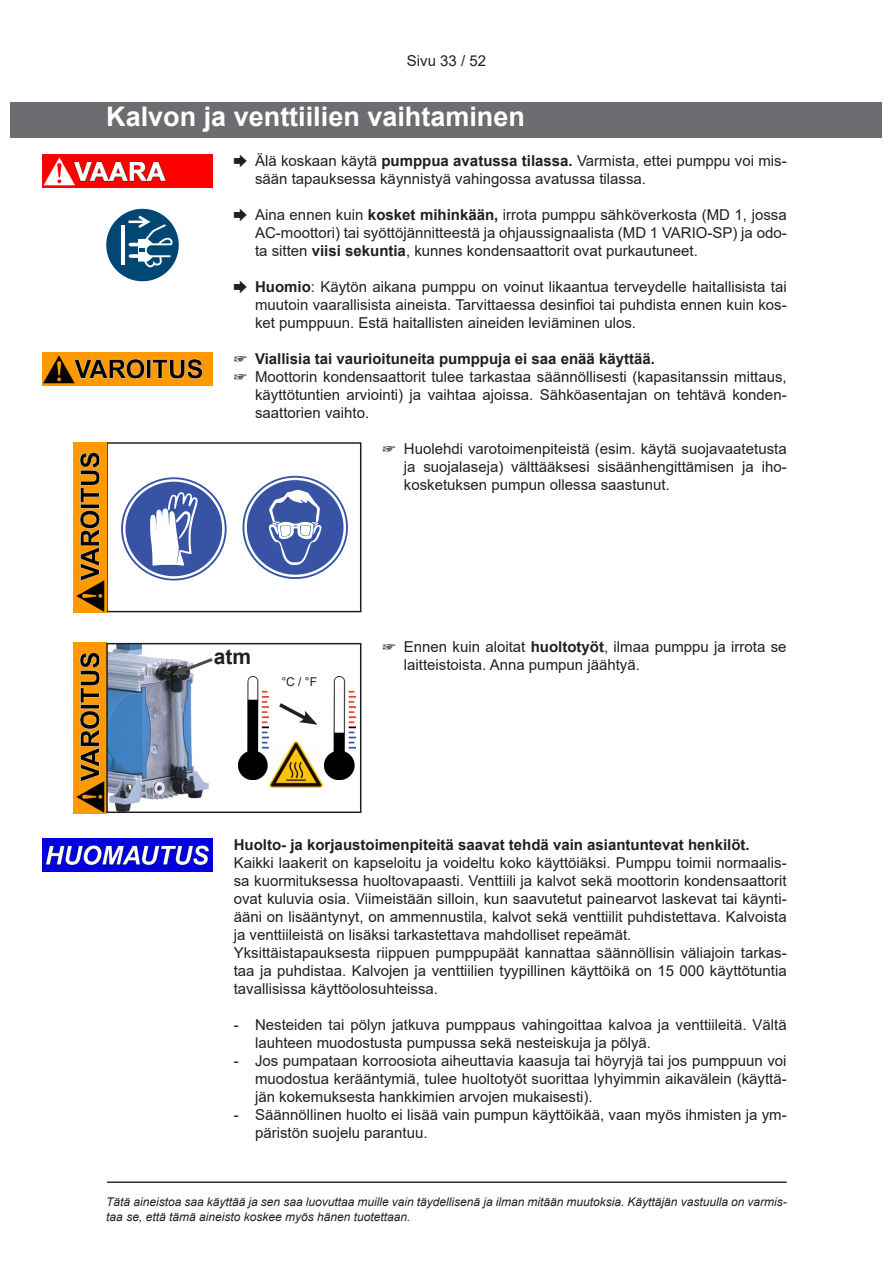
<style>
.page{position:relative;width:893px;height:1263px;background:#fff}
.page>*{position:absolute;margin:0;border:0;box-sizing:border-box;transform-origin:0 0}
.t1{font:700 27px "Arial";color:#fff}
.t2{font:700 21px "Arial";color:#231f20}
.t3{font:15px/18px "Arial";color:#231f20}
.t4{font:700 15px "Arial";color:#231f20}
.t5{font:12.15px "Arial";color:#231f20}
.t6{font:italic 12px/14.4px "Arial";color:#231f20}
.s1{font-family:"Arial Unicode MS"}
.s2{font-weight:700}
.s3{font-family:"Arial Unicode MS";font-weight:400}
</style>
<div class="page">
<hr style="left:107px;top:1182px;width:679px;height:1px;background:#231f20">
<div style="left:11px;top:102px;width:871px;height:35px;background:#6c6d70"></div>
<img style="left:42px;top:155px;width:171px;height:32px">
<svg style="left:106px;top:209px;width:73px;height:72px"></svg>
<img style="left:42px;top:353px;width:171px;height:33px">
<img style="left:42px;top:839px;width:171px;height:32px">
<div style="left:106px;top:442px;width:255px;height:170px;border:2px solid #231f20"></div>
<svg style="left:121px;top:477px;width:106px;height:104px"></svg>
<svg style="left:242px;top:475px;width:106px;height:104px"></svg>
<img style="left:73px;top:442px;width:33px;height:170px">
<img style="left:73px;top:643px;width:33px;height:170px">
<img style="left:109px;top:646px;width:100px;height:164px">
<svg style="left:172px;top:655px;width:41px;height:20px"></svg>
<div style="left:106px;top:643px;width:255px;height:170px;border:2px solid #231f20"></div>
<svg style="left:279px;top:703px;width:39px;height:22px"></svg>
<img style="left:324px;top:677px;width:31px;height:102px">
<img style="left:238px;top:676px;width:31px;height:103px">
<img style="left:270px;top:741px;width:53px;height:47px">
<p class="t3" style="left:407px;top:51px;width:81px">Sivu 33 / 52</p>
<h1 class="t1" style="left:106px;top:97px;width:420px">Kalvon ja venttiilien vaihtaminen</h1>
<p class="t3" style="left:255px;top:151px;width:533px;text-indent:-21px"><span class="s1">➨</span> Älä koskaan käytä <span class="s2">pumppua avatussa tilassa.</span> Varmista, ettei pumppu voi mis&shy;sään tapauksessa käynnistyä vahingossa avatussa tilassa.</p>
<p class="t3" style="left:255px;top:205px;width:533px;text-align:justify;text-indent:-21px"><span class="s1">➨</span> Aina ennen kuin <span class="s2">kosket mihinkään,</span> irrota pumppu sähköverkosta (MD 1, jossa AC-moottori) tai syöttöjännitteestä ja ohjaussignaalista (MD 1 VARIO-SP) ja odo&shy;ta sitten <span class="s2">viisi sekuntia</span>, kunnes kondensaattorit ovat purkautuneet.</p>
<p class="t3" style="left:255px;top:277px;width:533px;text-align:justify;text-indent:-21px"><span class="s1">➨</span> <span class="s2">Huomio</span>: Käytön aikana pumppu on voinut likaantua terveydelle haitallisista tai muutoin vaarallisista aineista. Tarvittaessa desinfioi tai puhdista ennen kuin kos&shy;ket pumppuun. Estä haitallisten aineiden leviäminen ulos.</p>
<p class="t4" style="left:234px;top:348px;width:423px"><span class="s3">☞</span> Viallisia tai vaurioituneita pumppuja ei saa enää käyttää.</p>
<p class="t3" style="left:234px;top:367px;width:554px"><span class="s1">☞</span> Moottorin kondensaattorit tulee tarkastaa säännöllisesti (kapasitanssin mittaus,</p>
<p class="t3" style="left:255px;top:385px;width:533px">käyttötuntien arviointi) ja vaihtaa ajoissa. Sähköasentajan on tehtävä konden-</p>
<p class="t3" style="left:255px;top:403px;width:116px">saattorien vaihto.</p>
<p class="t3" style="left:404px;top:439px;width:384px;text-align:justify;text-indent:-21px"><span class="s1">☞</span> Huolehdi varotoimenpiteistä (esim. käytä suojavaatetusta ja suojalaseja) välttääksesi sisäänhengittämisen ja iho&shy;kosketuksen pumpun ollessa saastunut.</p>
<h2 class="t2" style="left:214px;top:642px;width:39px">atm</h2>
<p class="t5" style="left:281px;top:673px;width:37px">°C / °F</p>
<p class="t3" style="left:404px;top:637px;width:384px;text-indent:-21px"><span class="s1">☞</span> Ennen kuin aloitat <span class="s2">huoltotyöt</span>, ilmaa pumppu ja irrota se laitteistoista. Anna pumpun jäähtyä.</p>
<p class="t4" style="left:234px;top:834px;width:517px">Huolto- ja korjaustoimenpiteitä saavat tehdä vain asiantuntevat henkilöt.</p>
<p class="t3" style="left:234px;top:853px;width:554px">Kaikki laakerit on kapseloitu ja voideltu koko käyttöiäksi. Pumppu toimii normaalis&shy;sa kuormituksessa huoltovapaasti. Venttiili ja kalvot sekä moottorin kondensaattorit ovat kuluvia osia. Viimeistään silloin, kun saavutetut painearvot laskevat tai käynti&shy;ääni on lisääntynyt, on ammennustila, kalvot sekä venttiilit puhdistettava. Kalvoista ja venttiileistä on lisäksi tarkastettava mahdolliset repeämät.<br>Yksittäistapauksesta riippuen pumppupäät kannattaa säännöllisin väliajoin tarkas&shy;taa ja puhdistaa. Kalvojen ja venttiilien tyypillinen käyttöikä on 15 000 käyttötuntia tavallisissa käyttöolosuhteissa.</p>
<p class="t3" style="left:255px;top:1015px;width:533px;text-indent:-21px">- Nesteiden tai pölyn jatkuva pumppaus vahingoittaa kalvoa ja venttiileitä. Vältä lauhteen muodostusta pumpussa sekä nesteiskuja ja pölyä.</p>
<p class="t3" style="left:255px;top:1051px;width:533px;text-align:justify;text-indent:-21px">- Jos pumpataan korroosiota aiheuttavia kaasuja tai höyryjä tai jos pumppuun voi muodostua kerääntymiä, tulee huoltotyöt suorittaa lyhyimmin aikavälein (käyttä&shy;jän kokemuksesta hankkimien arvojen mukaisesti).</p>
<p class="t3" style="left:255px;top:1105px;width:533px;text-indent:-21px">- Säännöllinen huolto ei lisää vain pumpun käyttöikää, vaan myös ihmisten ja ym&shy;päristön suojelu parantuu.</p>
<p class="t6" style="left:106px;top:1195px;width:682px">Tätä aineistoa saa käyttää ja sen saa luovuttaa muille vain täydellisenä ja ilman mitään muutoksia. Käyttäjän vastuulla on varmis&shy;taa se, että tämä aineisto koskee myös hänen tuotettaan.</p>
</div>
